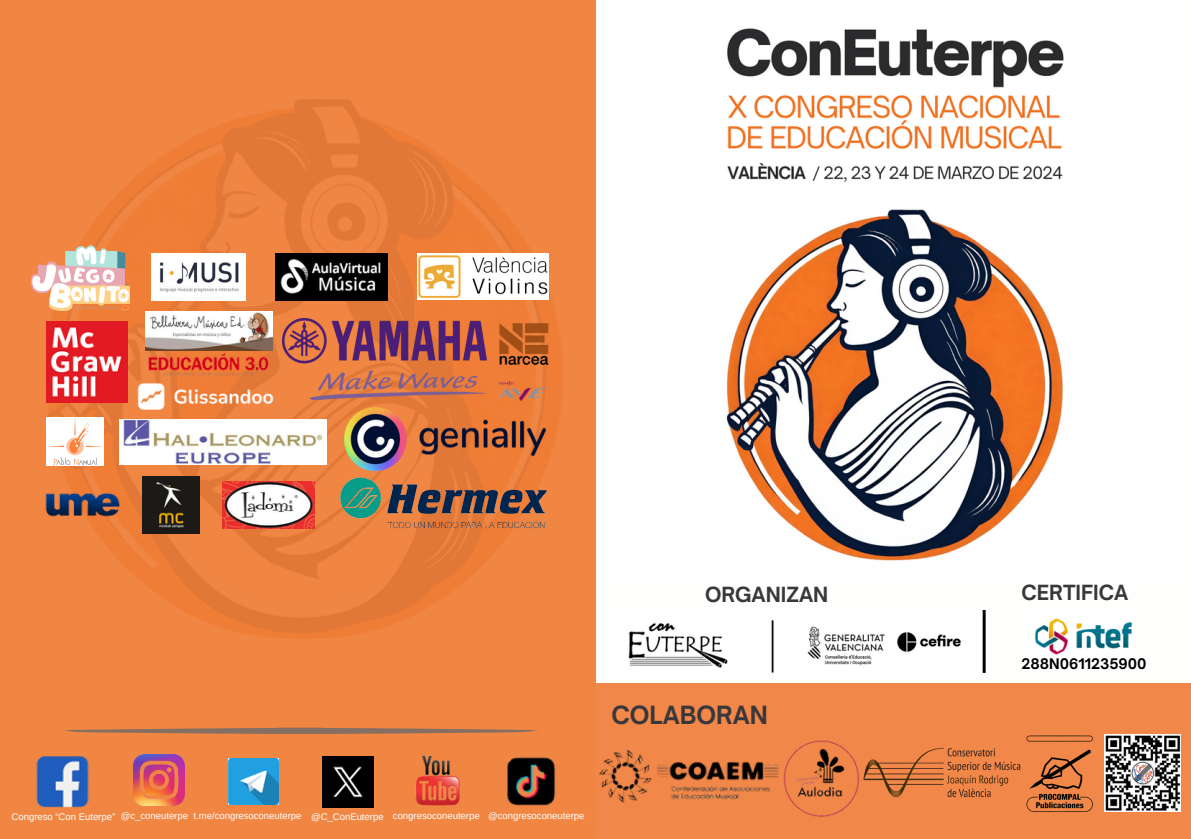
<style>
.page{position:relative;width:1191px;height:839px;background:#fff}
.page>*{position:absolute;margin:0;border:0;box-sizing:border-box;transform-origin:0 0}
.t1{font:700 24px "Open Sauce One";color:#3a373b}
.t2{font:700 20px "Open Sauce One";color:#3a373b}
.t3{font:700 14px "Open Sauce One";color:#000}
.t4{font:9.6px "Arimo";color:#fff}
</style>
<div class="page">
<img style="left:628px;top:611px;width:355px;height:62px">
<div style="left:0;top:0;width:595px;height:838px;background:linear-gradient(to right,#ef8441,#ee8441)"></div>
<div style="left:595px;top:682px;width:596px;height:156px;background:#f18748"></div>
<img style="left:726px;top:28px;width:338px;height:533px">
<hr style="left:983px;top:610px;width:3px;height:63px;background:#000">
<div style="left:778px;top:610px;width:10px;height:63px;background:#fff"></div>
<img style="left:1034px;top:618px;width:98px;height:37px">
<img style="left:783px;top:740px;width:57px;height:76px">
<img style="left:223px;top:482px;width:91px;height:46px">
<img style="left:275px;top:253px;width:113px;height:47px">
<img style="left:143px;top:476px;width:57px;height:57px">
<img style="left:142px;top:353px;width:133px;height:27px">
<img style="left:1050px;top:735px;width:43px;height:77px">
<img style="left:599px;top:749px;width:180px;height:54px">
<img style="left:493px;top:387px;width:59px;height:20px">
<img style="left:133px;top:380px;width:145px;height:34px">
<img style="left:1104px;top:734px;width:77px;height:77px">
<img style="left:323px;top:756px;width:51px;height:51px">
<img style="left:22px;top:740px;width:81px;height:82px">
<img style="left:229px;top:758px;width:49px;height:46px">
<img style="left:413px;top:754px;width:49px;height:53px">
<img style="left:495px;top:747px;width:70px;height:69px">
<img style="left:133px;top:754px;width:51px;height:51px">
<img style="left:418px;top:253px;width:130px;height:47px">
<svg style="left:63px;top:727px;width:475px;height:6px;background:#a77657"></svg>
<img style="left:47px;top:337px;width:81px;height:65px">
<img style="left:151px;top:253px;width:95px;height:47px">
<img style="left:344px;top:407px;width:201px;height:63px">
<img style="left:24px;top:224px;width:112px;height:113px">
<img style="left:333px;top:471px;width:222px;height:69px">
<img style="left:43px;top:492px;width:78px;height:27px">
<img style="left:840px;top:735px;width:210px;height:77px">
<img style="left:468px;top:303px;width:111px;height:84px">
<img style="left:283px;top:319px;width:204px;height:81px">
<img style="left:119px;top:420px;width:207px;height:45px">
<img style="left:145px;top:312px;width:128px;height:39px">
<img style="left:47px;top:417px;width:57px;height:48px">
<p class="t2" style="left:705px;top:582px;width:125px">ORGANIZAN</p>
<p class="t2" style="left:1022px;top:579px;width:108px">CERTIFICA</p>
<h2 class="t1" style="left:612px;top:699px;width:158px">COLABORAN</h2>
<p class="t3" style="left:1022px;top:654px;width:127px">288N0611235900</p>
<h1 class="t4" style="left:12px;top:811px;width:105px">Congreso “Con Euterpe”</h1>
<p class="t4" style="left:121px;top:810px;width:69px">@c_coneuterpe</p>
<h3 class="t4" style="left:194px;top:810px;width:109px">t.me/congresoconeuterpe</h3>
<h2 class="t4" style="left:311px;top:811px;width:74px">@C_ConEuterpe</h2>
<p class="t4" style="left:393px;top:810px;width:88px">congresoconeuterpe</p>
<p class="t4" style="left:488px;top:810px;width:98px">@congresoconeuterpe</p>
</div>
